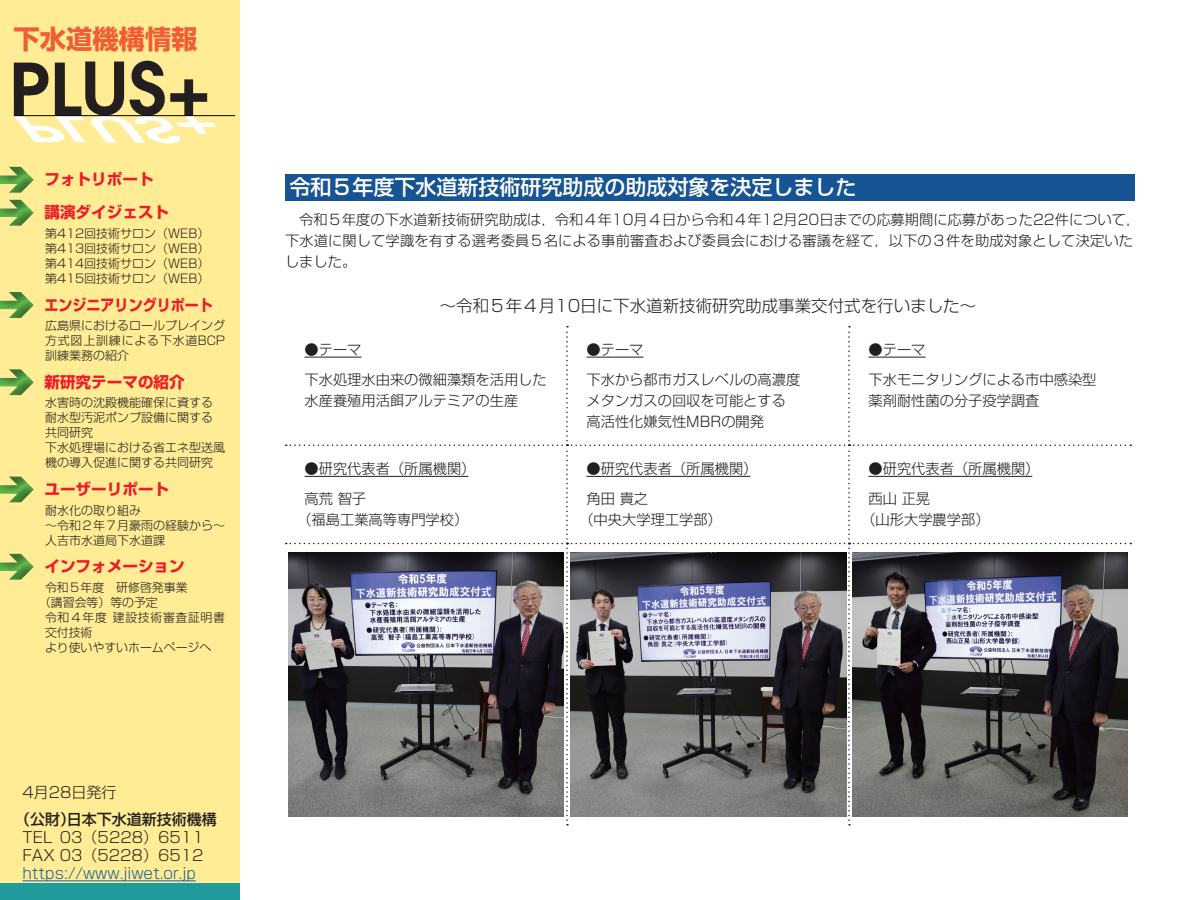
<style>
.page{position:relative;width:1200px;height:900px;background:#fff}
.page>*{position:absolute;margin:0;border:0;box-sizing:border-box;transform-origin:0 0}
.t1{font:700 26.25px "Shin Go Pro";color:#f15d36}
.t2{font:500 21px "Shin Go Pro";color:#fff}
.t3{font:300 16.5px "Shin Go Pro";color:#231f20}
.t4{font:700 15.6px "Shin Go Pro";color:#ee1b29}
.t5{font:700 15.6px "Shin Go Pro";color:#ee1b29;scale:.9 1}
.t6{font:300 15px/18px "Shin Go Pro";color:#231f20}
.t7{font:300 15px "Shin Go Pro";color:#175d9e}
.t8{font:500 15px "Shin Go Pro";color:#231f20}
.t9{font:300 14.25px/30px "Shin Go Pro";color:#231f20}
.t10{font:300 12px/15px "Shin Go Pro";color:#231f20;text-align:justify}
.t11{font:300 12px "Shin Go Pro";letter-spacing:.055em;color:#231f20}
</style>
<div class="page">
<div style="left:0;top:0;width:240px;height:884px;background:#ffec94"></div>
<svg style="left:14px;top:61px;width:202px;height:82px"></svg>
<hr style="left:14px;top:115px;width:221px;height:1px;background:#030303">
<hr style="left:22px;top:880px;width:174px;height:1px;background:#175d9e">
<svg style="left:286px;top:326px;width:845px;height:500px"></svg>
<hr style="left:304px;top:357px;width:58px;height:1px;background:#231f20">
<hr style="left:586px;top:357px;width:58px;height:1px;background:#231f20">
<hr style="left:868px;top:357px;width:58px;height:1px;background:#231f20">
<hr style="left:304px;top:476px;width:164px;height:1px;background:#231f20">
<hr style="left:586px;top:476px;width:164px;height:1px;background:#231f20">
<hr style="left:868px;top:476px;width:164px;height:1px;background:#231f20">
<img style="left:288px;top:553px;width:276px;height:264px">
<img style="left:570px;top:553px;width:276px;height:264px">
<img style="left:852px;top:553px;width:276px;height:264px">
<div style="left:285px;top:174px;width:850px;height:27px;background:#175494"></div>
<div style="left:0;top:164px;width:34px;height:30px;background:#231f20;opacity:.5"></div>
<div style="left:0;top:197px;width:34px;height:30px;background:#231f20;opacity:.5"></div>
<div style="left:0;top:289px;width:34px;height:30px;background:#231f20;opacity:.5"></div>
<div style="left:0;top:367px;width:34px;height:30px;background:#231f20;opacity:.5"></div>
<div style="left:0;top:474px;width:34px;height:30px;background:#231f20;opacity:.5"></div>
<div style="left:0;top:551px;width:34px;height:30px;background:#231f20;opacity:.5"></div>
<h1 class="t1" style="left:14px;top:18px;width:185px">下水道機構情報</h1>
<p class="t4" style="left:44px;top:167px;width:111px">フォトリポート</p>
<h2 class="t2" style="left:290px;top:170px;width:568px">令和５年度下水道新技術研究助成の助成対象を決定しました</h2>
<p class="t4" style="left:44px;top:200px;width:126px">講演ダイジェスト</p>
<p class="t10" style="left:45px;top:224px;width:166px">第412回技術サロン（WEB）第413回技術サロン（WEB）第414回技術サロン（WEB）第415回技術サロン（WEB）</p>
<p class="t5" style="left:44px;top:292px;width:189px">エンジニアリングリポート</p>
<p class="t10" style="left:45px;top:317px;width:182px">広島県におけるロールプレイング方式図上訓練による下水道BCP訓練業務の紹介</p>
<p class="t4" style="left:44px;top:370px;width:142px">新研究テーマの紹介</p>
<p class="t10" style="left:45px;top:394px;width:181px;text-align:left">水害時の沈殿機能確保に資する耐水型汚泥ポンプ設備に関する共同研究<br>下水処理場における省エネ型送風機の導入促進に関する共同研究</p>
<p class="t4" style="left:44px;top:477px;width:126px">ユーザーリポート</p>
<p class="t10" style="left:45px;top:501px;width:181px;text-align:left">耐水化の取り組み<br>～令和２年７月豪雨の経験から～人吉市水道局下水道課</p>
<p class="t4" style="left:44px;top:554px;width:142px">インフォメーション</p>
<p class="t10" style="left:45px;top:578px;width:144px">令和５年度　研修啓発事業</p>
<p class="t10" style="left:39px;top:593px;width:120px">（講習会等）等の予定</p>
<p class="t11" style="left:45px;top:607px;width:182px">令和４年度 建設技術審査証明書</p>
<p class="t10" style="left:45px;top:623px;width:49px">交付技術</p>
<p class="t10" style="left:45px;top:638px;width:168px">より使いやすいホームページへ</p>
<p class="t9" style="left:285px;top:208px;width:857px;line-height:21px">　令和５年度の下水道新技術研究助成は，令和４年10月４日から令和４年12月20日までの応募期間に応募があった22件について，下水道に関して学識を有する選考委員５名による事前審査および委員会における審議を経て，以下の３件を助成対象として決定いたしました。</p>
<p class="t3" style="left:440px;top:292px;width:538px">～令和５年４月10日に下水道新技術研究助成事業交付式を行いました～</p>
<p class="t9" style="left:304px;top:333px;width:244px">●テーマ<br>下水処理水由来の微細藻類を活用した</p>
<p class="t9" style="left:304px;top:384px;width:215px">水産養殖用活餌アルテミアの生産</p>
<p class="t9" style="left:586px;top:333px;width:215px">●テーマ<br>下水から都市ガスレベルの高濃度</p>
<p class="t9" style="left:586px;top:388px;width:201px;line-height:21px">メタンガスの回収を可能とする高活性化嫌気性MBRの開発</p>
<p class="t9" style="left:868px;top:333px;width:229px">●テーマ<br>下水モニタリングによる市中感染型</p>
<p class="t9" style="left:868px;top:384px;width:172px">薬剤耐性菌の分子疫学調査</p>
<p class="t9" style="left:304px;top:452px;width:172px">●研究代表者（所属機関）高荒 智子</p>
<p class="t9" style="left:297px;top:503px;width:172px">（福島工業高等専門学校）</p>
<p class="t9" style="left:586px;top:452px;width:172px">●研究代表者（所属機関）角田 貴之</p>
<p class="t9" style="left:579px;top:503px;width:144px">（中央大学理工学部）</p>
<p class="t9" style="left:868px;top:452px;width:172px">●研究代表者（所属機関）⻄⼭ 正晃</p>
<p class="t9" style="left:861px;top:503px;width:130px">（⼭形大学農学部）</p>
<p class="t6" style="left:22px;top:781px;width:96px">4月28日発行</p>
<p class="t8" style="left:15px;top:807px;width:203px">（公財）日本下水道新技術機構</p>
<p class="t6" style="left:22px;top:826px;width:183px">TEL 03（5228）6511<br>FAX 03（5228）6512</p>
<p class="t7" style="left:22px;top:861px;width:175px">https://www.jiwet.or.jp</p>
</div>
